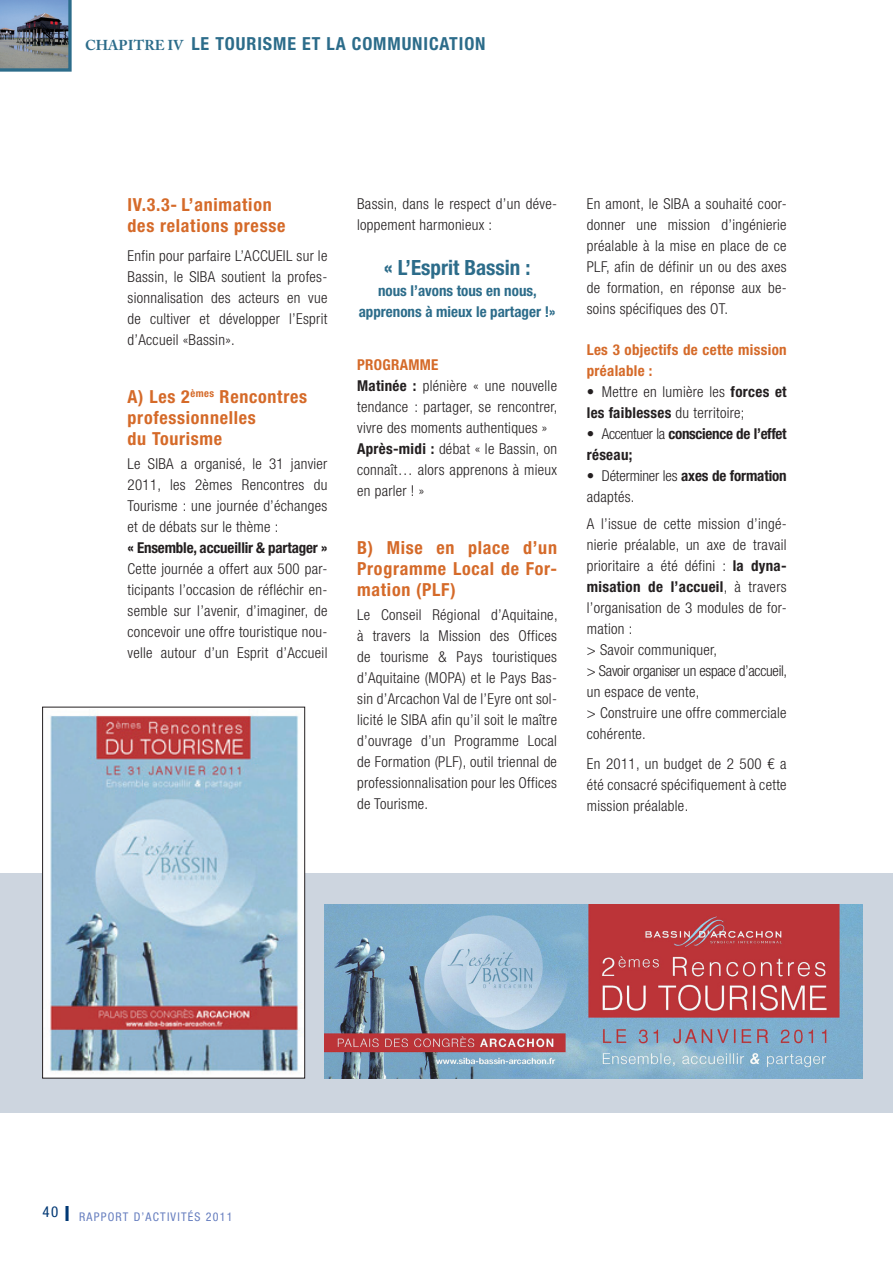
<style>
.page{position:relative;width:893px;height:1263px;background:#fff}
.page>*{position:absolute;margin:0;border:0;box-sizing:border-box;transform-origin:0 0}
.t1{font:700 condensed 21px "Helvetica Neue";color:#2c6c8a}
.t2{font:700 condensed 18px/21px "Helvetica Neue";letter-spacing:.04em;color:#d56a29}
.t3{font:700 condensed 18px "Helvetica Neue";letter-spacing:.05em;color:#2c6c8a}
.t4{font:300 condensed 15px/21px "Helvetica Neue";letter-spacing:.02em;color:#231f20;text-align:justify}
.t5{font:700 condensed 15px/21px "Helvetica Neue";letter-spacing:-.01em;color:#231f20}
.t6{font:700 condensed 15px/21px "Helvetica Neue";color:#2c6c8a;text-align:center}
.t7{font:700 condensed 15px/21px "Helvetica Neue";letter-spacing:.02em;color:#d56a29}
.t8{font:condensed 12px "Helvetica Neue";letter-spacing:.1em;color:#667ebf}
.s1{font-family:"Adobe Caslon Pro";font-stretch:normal;font-size:14.25px}
.s2{font-weight:700;color:#d56a29}
.s3{font-weight:700}
.s4{font-weight:300}
.s5{font-family:"LT Euro Money";font-weight:400;font-stretch:normal}
.s6{font-weight:700;font-size:21px;color:#013874}
</style>
<div class="page">
<div style="left:0;top:873px;width:893px;height:240px;background:#cdd5df"></div>
<img style="left:0;top:0;width:72px;height:72px">
<img style="left:44px;top:709px;width:259px;height:367px">
<div style="left:42px;top:707px;width:263px;height:371px;border:1px solid #231f20"></div>
<img style="left:325px;top:905px;width:537px;height:173px">
<p class="t3" style="left:85px;top:32px;width:402px"><span class="s1">CHAPITRE IV</span> LE TOURISME ET LA COMMUNICATION</p>
<p class="t2" style="left:128px;top:194px;width:159px">IV.3.3- L’animation des relations presse</p>
<p class="t4" style="left:128px;top:245px;width:201px">Enfin pour parfaire L’ACCUEIL sur le Bassin, le SIBA soutient la profes&shy;sionnalisation des acteurs en vue de cultiver et développer l’Esprit d’Accueil «Bassin».</p>
<p class="t2" style="left:128px;top:386px;width:181px">A) Les 2<sup>èmes</sup> Rencontres professionnelles<br>du Tourisme</p>
<p class="t4" style="left:128px;top:453px;width:201px">Le SIBA a organisé, le 31 janvier 2011, les 2èmes Rencontres du Tourisme : une journée d’échanges et de débats sur le thème :</p>
<p class="t5" style="left:128px;top:537px;width:201px">« Ensemble, accueillir &amp; partager »</p>
<p class="t4" style="left:128px;top:558px;width:201px">Cette journée a offert aux 500 par&shy;ticipants l’occasion de réfléchir en&shy;semble sur l’avenir, d’imaginer, de concevoir une offre touristique nou&shy;velle autour d’un Esprit d’Accueil</p>
<p class="t4" style="left:357px;top:193px;width:201px">Bassin, dans le respect d’un déve&shy;loppement harmonieux :</p>
<h1 class="t1" style="left:384px;top:255px;width:148px">« L’Esprit Bassin :</h1>
<p class="t6" style="left:359px;top:280px;width:198px">nous l’avons tous en nous, apprenons à mieux le partager !»</p>
<p class="t4" style="left:357px;top:354px;width:202px;text-align:left"><span class="s2">PROGRAMME<br></span><span class="s3">Matinée :</span> plénière « une nouvelle tendance : partager, se rencontrer, vivre des moments authentiques »<br><span class="s3">Après-midi :</span> débat « le Bassin, on connaît… alors apprenons à mieux en parler ! »</p>
<p class="t2" style="left:357px;top:537px;width:201px;text-align:justify">B) Mise en place d’un Programme Local de For&shy;mation (PLF)</p>
<p class="t4" style="left:357px;top:604px;width:202px">Le Conseil Régional d’Aquitaine, à travers la Mission des Offices de tourisme &amp; Pays touristiques d’Aquitaine (MOPA) et le Pays Bas&shy;sin d’Arcachon Val de l’Eyre ont sol&shy;licité le SIBA afin qu’il soit le maître d’ouvrage d’un Programme Local de Formation (PLF), outil triennal de professionnalisation pour les Offices de Tourisme.</p>
<p class="t4" style="left:587px;top:193px;width:201px">En amont, le SIBA a souhaité coor&shy;donner une mission d’ingénierie préalable à la mise en place de ce PLF, afin de définir un ou des axes de formation, en réponse aux be&shy;soins spécifiques des OT.</p>
<p class="t7" style="left:587px;top:339px;width:201px">Les 3 objectifs de cette mission préalable :</p>
<p class="t4" style="left:587px;top:381px;width:201px">• Mettre en lumière les <span class="s3">forces et les faiblesses</span> du territoire;</p>
<p class="t5" style="left:587px;top:423px;width:201px"><span class="s4">• Accentuer la</span> conscience de l’effet réseau;</p>
<p class="t4" style="left:587px;top:465px;width:201px">• Déterminer les <span class="s3">axes de formation </span>adaptés.</p>
<p class="t4" style="left:587px;top:513px;width:202px;text-align:left">A l’issue de cette mission d’ingé&shy;nierie préalable, un axe de travail prioritaire a été défini : <span class="s3">la dyna&shy;misation de l’accueil</span>, à travers l’organisation de 3 modules de for&shy;mation :<br>&gt; Savoir communiquer,<br>&gt; Savoir organiser un espace d’accueil, un espace de vente,<br>&gt; Construire une offre commerciale cohérente.</p>
<p class="t4" style="left:587px;top:753px;width:201px">En 2011, un budget de 2 500 <span class="s5">e</span> a été consacré spécifiquement à cette mission préalable.</p>
<p class="t8" style="left:43px;top:1210px;width:191px"><sup>40</sup> <span class="s6">I</span> RAPPORT D’ACTIVITÉS 2011</p>
</div>
